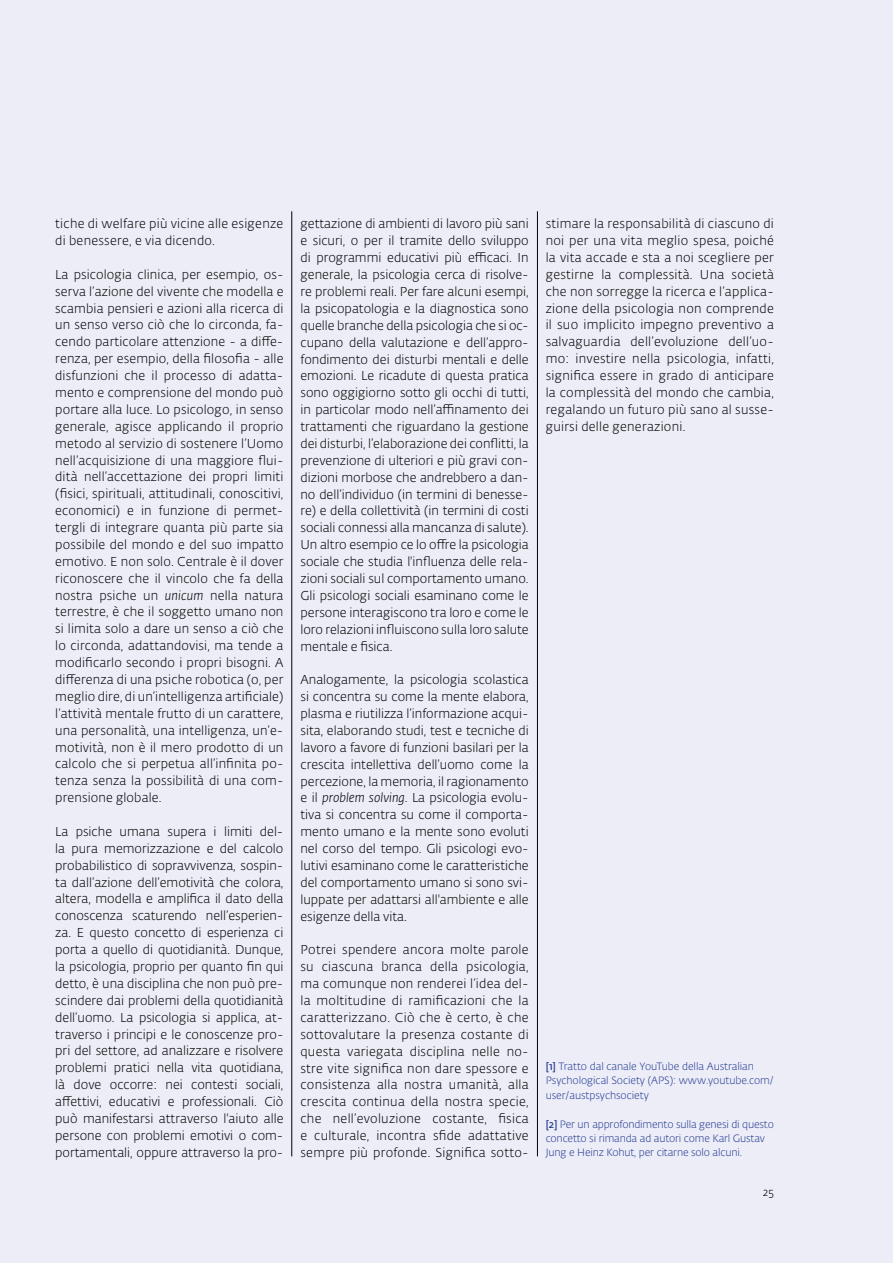
<style>
.page{position:relative;width:893px;height:1263px;background:#ededf8}
.page>*{position:absolute;margin:0;border:0;box-sizing:border-box;transform-origin:0 0}
.t1{font:300 12.75px/17px "SUPSI Fedra Sans";letter-spacing:.01em;color:#000;text-align:justify}
.t2{font:300 11.25px "SUPSI Fedra Sans";color:#000}
.t3{font:300 10.5px/14.4px "SUPSI Fedra Sans";letter-spacing:-.015em;color:#213a8f}
.s1{font-style:italic}
.s2{font-weight:600}
</style>
<div class="page">
<hr style="left:291px;top:211px;width:1px;height:945px;background:#000">
<hr style="left:537px;top:211px;width:1px;height:945px;background:#000">
<p class="t1" style="left:55px;top:215px;width:230px">tiche di welfare più vicine alle esigenze di benessere, e via dicendo.</p>
<p class="t1" style="left:55px;top:266px;width:230px">La psicologia clinica, per esempio, os&shy;serva l’azione del vivente che modella e scambia pensieri e azioni alla ricerca di un senso verso ciò che lo circonda, fa&shy;cendo particolare attenzione - a diffe&shy;renza, per esempio, della filosofia - alle disfunzioni che il processo di adatta&shy;mento e comprensione del mondo può portare alla luce. Lo psicologo, in senso generale, agisce applicando il proprio metodo al servizio di sostenere l’Uomo nell’acquisizione di una maggiore flui&shy;dità nell’accettazione dei propri limiti (fisici, spirituali, attitudinali, conoscitivi, economici) e in funzione di permet&shy;tergli di integrare quanta più parte sia possibile del mondo e del suo impatto emotivo. E non solo. Centrale è il dover riconoscere che il vincolo che fa della nostra psiche un <span class="s1">unicum</span> nella natura terrestre, è che il soggetto umano non si limita solo a dare un senso a ciò che lo circonda, adattandovisi, ma tende a modificarlo secondo i propri bisogni. A differenza di una psiche robotica (o, per meglio dire, di un’intelligenza artificiale) l’attività mentale frutto di un carattere, una personalità, una intelligenza, un’e&shy;motività, non è il mero prodotto di un calcolo che si perpetua all’infinita po&shy;tenza senza la possibilità di una com&shy;prensione globale.</p>
<p class="t1" style="left:55px;top:823px;width:230px">La psiche umana supera i limiti del&shy;la pura memorizzazione e del calcolo probabilistico di sopravvivenza, sospin&shy;ta dall’azione dell’emotività che colora, altera, modella e amplifica il dato della conoscenza scaturendo nell’esperien&shy;za. E questo concetto di esperienza ci porta a quello di quotidianità. Dunque, la psicologia, proprio per quanto fin qui detto, è una disciplina che non può pre&shy;scindere dai problemi della quotidianità dell’uomo. La psicologia si applica, at&shy;traverso i principi e le conoscenze pro&shy;pri del settore, ad analizzare e risolvere problemi pratici nella vita quotidiana, là dove occorre: nei contesti sociali, affettivi, educativi e professionali. Ciò può manifestarsi attraverso l'aiuto alle persone con problemi emotivi o com&shy;portamentali, oppure attraverso la pro-</p>
<p class="t1" style="left:300px;top:215px;width:230px">gettazione di ambienti di lavoro più sani e sicuri, o per il tramite dello sviluppo di programmi educativi più efficaci. In generale, la psicologia cerca di risolve&shy;re problemi reali. Per fare alcuni esempi, la psicopatologia e la diagnostica sono quelle branche della psicologia che si oc&shy;cupano della valutazione e dell’appro&shy;fondimento dei disturbi mentali e delle emozioni. Le ricadute di questa pratica sono oggigiorno sotto gli occhi di tutti, in particolar modo nell’affinamento dei trattamenti che riguardano la gestione dei disturbi, l’elaborazione dei conflitti, la prevenzione di ulteriori e più gravi con&shy;dizioni morbose che andrebbero a dan&shy;no dell’individuo (in termini di benesse&shy;re) e della collettività (in termini di costi sociali connessi alla mancanza di salute).<br>Un altro esempio ce lo offre la psicologia sociale che studia l'influenza delle rela&shy;zioni sociali sul comportamento umano.<br>Gli psicologi sociali esaminano come le persone interagiscono tra loro e come le loro relazioni influiscono sulla loro salute mentale e fisica.</p>
<p class="t1" style="left:300px;top:671px;width:230px">Analogamente, la psicologia scolastica si concentra su come la mente elabora, plasma e riutilizza l’informazione acqui&shy;sita, elaborando studi, test e tecniche di lavoro a favore di funzioni basilari per la crescita intellettiva dell’uomo come la percezione, la memoria, il ragionamento e il <span class="s1">problem solving</span>. La psicologia evolu&shy;tiva si concentra su come il comporta&shy;mento umano e la mente sono evoluti nel corso del tempo. Gli psicologi evo&shy;lutivi esaminano come le caratteristiche del comportamento umano si sono svi&shy;luppate per adattarsi all'ambiente e alle esigenze della vita.</p>
<p class="t1" style="left:300px;top:941px;width:230px">Potrei spendere ancora molte parole su ciascuna branca della psicologia, ma comunque non renderei l’idea del&shy;la moltitudine di ramificazioni che la caratterizzano. Ciò che è certo, è che sottovalutare la presenza costante di questa variegata disciplina nelle no&shy;stre vite significa non dare spessore e consistenza alla nostra umanità, alla crescita continua della nostra specie, che nell’evoluzione costante, fisica e culturale, incontra sfide adattative sempre più profonde. Significa sotto-</p>
<p class="t1" style="left:546px;top:215px;width:230px">stimare la responsabilità di ciascuno di noi per una vita meglio spesa, poiché la vita accade e sta a noi scegliere per gestirne la complessità. Una società che non sorregge la ricerca e l’applica&shy;zione della psicologia non comprende il suo implicito impegno preventivo a salvaguardia dell’evoluzione dell’uo&shy;mo: investire nella psicologia, infatti, significa essere in grado di anticipare la complessità del mondo che cambia, regalando un futuro più sano al susse&shy;guirsi delle generazioni.</p>
<p class="t3" style="left:546px;top:1059px;width:230px"><span class="s2">[1]</span> Tratto dal canale YouTube della Australian<br>Psychological Society (APS): www.youtube.com/ user/austpsychsociety</p>
<p class="t3" style="left:546px;top:1116px;width:230px"><span class="s2">[2]</span> Per un approfondimento sulla genesi di questo concetto si rimanda ad autori come Karl Gustav<br>Jung e Heinz Kohut, per citarne solo alcuni.</p>
<p class="t2" style="left:763px;top:1185px;width:13px">25</p>
</div>
